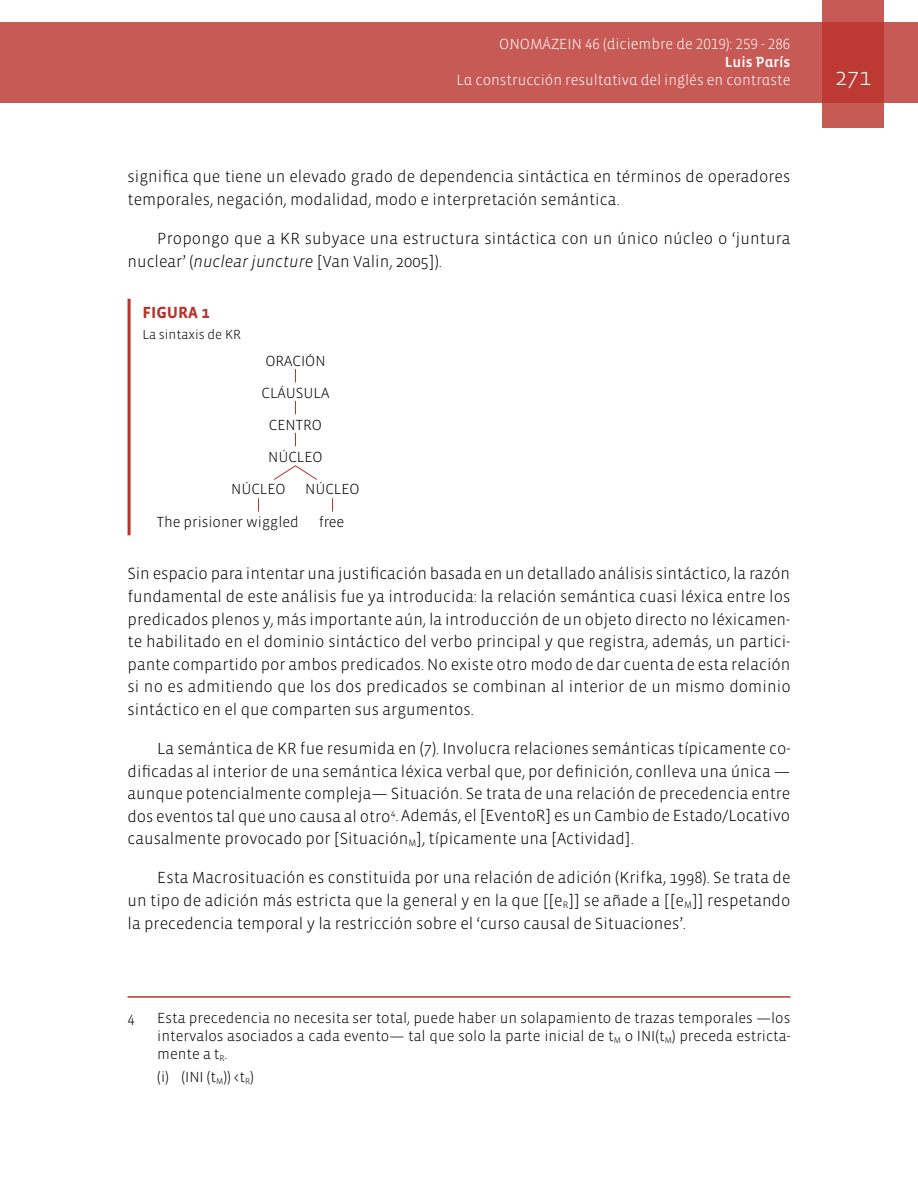
<style>
.page{position:relative;width:918px;height:1188px;background:#fff}
.page>*{position:absolute;margin:0;border:0;box-sizing:border-box;transform-origin:0 0}
.t1{font:300 24px "Vista Sans";color:#fff}
.t2{font:300 16.5px/22.5px "Vista Sans";color:#000;text-align:justify}
.t3{font:700 16.5px "Vista Sans";color:#b7342c}
.t4{font:300 15px/18px "Vista Sans";color:#000}
.t5{font:300 15px "Vista Sans Alt";color:#fff}
.t6{font:15px "Vista Sans Alt Med";color:#fff}
.t7{font:300 13.5px "Vista Sans";color:#000}
.s1{font-style:italic}
</style>
<div class="page">
<div style="left:0;top:23px;width:918px;height:80px;background:#c85a55"></div>
<svg style="left:822px;top:0;width:62px;height:128px;background:#c1453f"></svg>
<hr style="left:128px;top:299px;width:3px;height:236px;background:#b7342c">
<svg style="left:295px;top:369px;width:1px;height:13px"></svg>
<svg style="left:295px;top:401px;width:1px;height:13px"></svg>
<svg style="left:295px;top:433px;width:1px;height:13px"></svg>
<svg style="left:258px;top:498px;width:1px;height:14px"></svg>
<svg style="left:332px;top:498px;width:1px;height:14px"></svg>
<svg style="left:274px;top:465px;width:43px;height:15px"></svg>
<hr style="left:128px;top:996px;width:662px;height:2px;background:#b7342c">
<p class="t5" style="left:499px;top:37px;width:293px">ONOMÁZEIN 46 (diciembre de 2019): 259 - 286</p>
<p class="t6" style="left:725px;top:55px;width:67px">Luis París</p>
<p class="t5" style="left:456px;top:73px;width:335px">La construcción resultativa del inglés en contraste</p>
<h1 class="t1" style="left:835px;top:65px;width:37px">271</h1>
<p class="t2" style="left:128px;top:166px;width:664px">significa que tiene un elevado grado de dependencia sintáctica en términos de operadores temporales, negación, modalidad, modo e interpretación semántica.</p>
<p class="t2" style="left:128px;top:228px;width:664px;text-indent:30px">Propongo que a KR subyace una estructura sintáctica con un único núcleo o ‘juntura nuclear’ (<span class="s1">nuclear juncture</span> [Van Valin, 2005]).</p>
<p class="t3" style="left:142px;top:304px;width:69px">FIGURA 1</p>
<p class="t7" style="left:142px;top:327px;width:100px">La sintaxis de KR</p>
<p class="t4" style="left:265px;top:352px;width:62px">ORACIÓN</p>
<p class="t4" style="left:262px;top:384px;width:69px">CLÁUSULA</p>
<p class="t4" style="left:269px;top:416px;width:55px">CENTRO</p>
<p class="t4" style="left:231px;top:441px;width:93px;line-height:32.5px;text-indent:37px">NÚCLEO<br>NÚCLEO</p>
<p class="t4" style="left:305px;top:480px;width:56px">NÚCLEO</p>
<p class="t4" style="left:157px;top:513px;width:143px">The prisioner wiggled</p>
<p class="t4" style="left:319px;top:513px;width:27px">free</p>
<p class="t2" style="left:128px;top:563px;width:665px">Sin espacio para intentar una justificación basada en un detallado análisis sintáctico, la razón fundamental de este análisis fue ya introducida: la relación semántica cuasi léxica entre los predicados plenos y, más importante aún, la introducción de un objeto directo no léxicamen&shy;te habilitado en el dominio sintáctico del verbo principal y que registra, además, un partici&shy;pante compartido por ambos predicados. No existe otro modo de dar cuenta de esta relación si no es admitiendo que los dos predicados se combinan al interior de un mismo dominio sintáctico en el que comparten sus argumentos.</p>
<p class="t2" style="left:128px;top:738px;width:664px;text-indent:30px">La semántica de KR fue resumida en (7). Involucra relaciones semánticas típicamente co&shy;dificadas al interior de una semántica léxica verbal que, por definición, conlleva una única — aunque potencialmente compleja— Situación. Se trata de una relación de precedencia entre dos eventos tal que uno causa al otro<sup>4</sup>. Además, el [EventoR] es un Cambio de Estado/Locativo causalmente provocado por [Situación<sub>M</sub>], típicamente una [Actividad].</p>
<p class="t2" style="left:128px;top:867px;width:664px;text-indent:30px">Esta Macrosituación es constituida por una relación de adición (Krifka, 1998). Se trata de un tipo de adición más estricta que la general y en la que [[e<sub>R</sub>]] se añade a [[e<sub>M</sub>]] respetando la precedencia temporal y la restricción sobre el ‘curso causal de Situaciones’.</p>
<p class="t4" style="left:128px;top:1010px;width:9px">4</p>
<p class="t4" style="left:157px;top:1010px;width:635px;text-align:justify">Esta precedencia no necesita ser total, puede haber un solapamiento de trazas temporales —los intervalos asociados a cada evento— tal que solo la parte inicial de t<sub>M</sub> o INI(t<sub>M</sub>) preceda estricta&shy;mente a t<sub>R</sub>.</p>
<p class="t4" style="left:157px;top:1068px;width:98px">(i) (INI (t<sub>M</sub>)) &lt;t<sub>R</sub>)</p>
</div>
